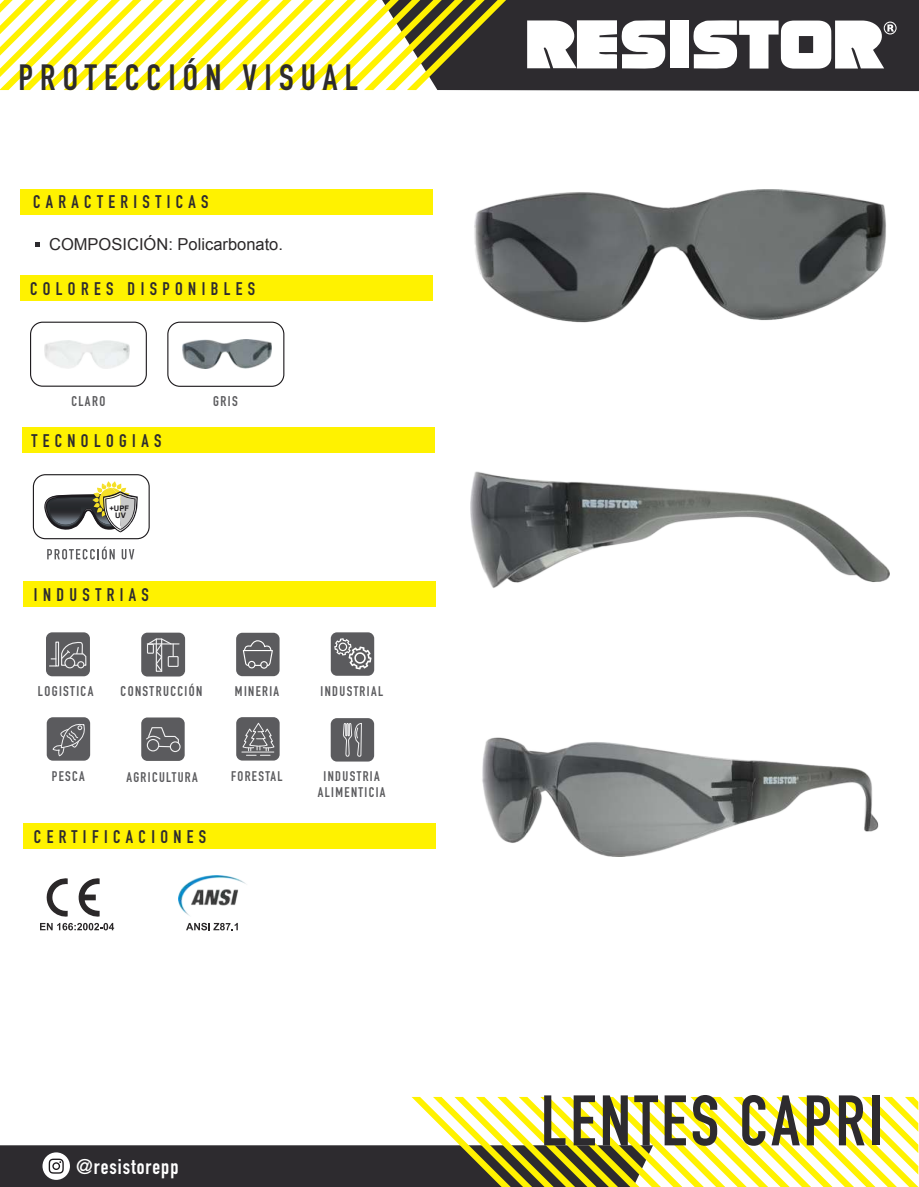
<style>
.page{position:relative;width:919px;height:1187px;background:#fff}
.page>*{position:absolute;margin:0;border:0;box-sizing:border-box;transform-origin:0 0}
.t1{font:700 70.2px "DIN Condensed";letter-spacing:.05em;color:#2d2b2f}
.t2{font:700 36px "DIN Condensed";letter-spacing:.2em;color:#2d2b2f}
.t3{font:700 21px "DIN Condensed";letter-spacing:.05em;color:#fff}
.t4{font:700 18px "DIN Condensed";letter-spacing:.3em;color:#2d2b2f}
.t5{font:16.5px "Arial";color:#2b2829}
.t6{font:700 13.95px "DIN Condensed";letter-spacing:.1em;color:#5b5b5e}
.t7{font:700 13.8px/16.5px "DIN Condensed";letter-spacing:.1em;color:#5b5b5e;text-align:center}
.t8{font:700 7.65px/6.8px "Arial";color:#1c191d;text-align:center}
</style>
<div class="page">
<div style="left:386px;top:0;width:532px;height:91px;background:#2d2b2f"></div>
<svg style="left:0;top:0;width:506px;height:90px"></svg>
<svg style="left:0;top:1096px;width:918px;height:90px"></svg>
<div style="left:21px;top:189px;width:412px;height:26px;background:#fff200"></div>
<div style="left:21px;top:275px;width:412px;height:26px;background:#fff200"></div>
<div style="left:22px;top:427px;width:412px;height:26px;background:#fff200"></div>
<svg style="left:35px;top:243px;width:5px;height:4px"></svg>
<svg style="left:527px;top:20px;width:138px;height:49px"></svg>
<div style="left:670px;top:21px;width:19px;height:47px;background:#fff"></div>
<svg style="left:693px;top:20px;width:203px;height:49px"></svg>
<div style="left:30px;top:321px;width:117px;height:66px;border:1px solid #1c191c;border-radius:12px"></div>
<div style="left:167px;top:321px;width:117px;height:66px;border:1px solid #1c191c;border-radius:12px"></div>
<div style="left:23px;top:581px;width:413px;height:26px;background:#fff200"></div>
<div style="left:23px;top:823px;width:413px;height:25px;background:#fff200"></div>
<svg style="left:44px;top:481px;width:94px;height:51px"></svg>
<div style="left:33px;top:474px;width:117px;height:65px;border:1px solid #1c191c;border-radius:12px"></div>
<svg style="left:47px;top:546px;width:68px;height:13px"></svg>
<svg style="left:122px;top:549px;width:12px;height:10px"></svg>
<svg style="left:40px;top:878px;width:74px;height:52px"></svg>
<img style="left:178px;top:875px;width:68px;height:41px">
<svg style="left:186px;top:922px;width:52px;height:8px"></svg>
<div style="left:331px;top:718px;width:43px;height:43px;background:#5b5b5e;border-radius:6px"></div>
<svg style="left:342px;top:723px;width:20px;height:39px"></svg>
<div style="left:46px;top:632px;width:44px;height:44px;background:#5b5b5e;border-radius:6px"></div>
<div style="left:64px;top:657px;width:11px;height:11px;border:1px solid #f1f1f2;border-radius:50%"></div>
<div style="left:77px;top:661px;width:7px;height:7px;border:1px solid #f1f1f2;border-radius:50%"></div>
<svg style="left:50px;top:641px;width:37px;height:25px"></svg>
<div style="left:141px;top:632px;width:44px;height:44px;background:#5b5b5e;border-radius:6px"></div>
<div style="left:168px;top:656px;width:11px;height:11px;border:1px solid #f1f1f2"></div>
<hr style="left:147px;top:643px;width:32px;height:1px;background:#f1f1f2">
<svg style="left:147px;top:638px;width:27px;height:34px"></svg>
<div style="left:236px;top:632px;width:43px;height:44px;background:#5b5b5e;border-radius:6px"></div>
<svg style="left:242px;top:640px;width:31px;height:29px"></svg>
<div style="left:331px;top:632px;width:43px;height:43px;background:#5b5b5e;border-radius:6px"></div>
<svg style="left:334px;top:638px;width:37px;height:31px"></svg>
<div style="left:141px;top:717px;width:44px;height:43px;background:#5b5b5e;border-radius:6px"></div>
<svg style="left:146px;top:727px;width:33px;height:20px"></svg>
<div style="left:147px;top:739px;width:12px;height:12px;border:1px solid #f1f1f2;border-radius:50%"></div>
<div style="left:170px;top:741px;width:10px;height:11px;border:1px solid #f1f1f2;border-radius:50%"></div>
<div style="left:236px;top:717px;width:43px;height:43px;background:#5b5b5e;border-radius:6px"></div>
<svg style="left:242px;top:723px;width:33px;height:32px"></svg>
<div style="left:47px;top:717px;width:43px;height:43px;background:#5b5b5e;border-radius:6px"></div>
<svg style="left:52px;top:719px;width:38px;height:37px"></svg>
<img style="left:44px;top:340px;width:86px;height:28px">
<img style="left:182px;top:340px;width:89px;height:28px">
<img style="left:470px;top:189px;width:419px;height:667px">
<h2 class="t2" style="left:18px;top:58px;width:341px">PROTECCIÓN VISUAL</h2>
<p class="t4" style="left:33px;top:192px;width:177px">CARACTERISTICAS</p>
<p class="t5" style="left:49px;top:234px;width:235px">COMPOSICIÓN: Policarbonato.</p>
<p class="t4" style="left:30px;top:279px;width:227px">COLORES DISPONIBLES</p>
<p class="t6" style="left:71px;top:394px;width:35px">CLARO</p>
<p class="t6" style="left:213px;top:394px;width:26px">GRIS</p>
<p class="t4" style="left:31px;top:431px;width:131px">TECNOLOGIAS</p>
<p class="t8" style="left:109px;top:505px;width:21px">+UPF<br>UV</p>
<p class="t4" style="left:34px;top:585px;width:116px">INDUSTRIAS</p>
<p class="t6" style="left:38px;top:683px;width:57px">LOGISTICA</p>
<p class="t6" style="left:121px;top:683px;width:83px">CONSTRUCCIÓN</p>
<p class="t7" style="left:235px;top:683px;width:46px">MINERIA</p>
<p class="t7" style="left:320px;top:683px;width:64px">INDUSTRIAL</p>
<p class="t7" style="left:52px;top:768px;width:35px">PESCA</p>
<p class="t7" style="left:126px;top:768px;width:73px">AGRICULTURA</p>
<p class="t7" style="left:231px;top:768px;width:53px">FORESTAL</p>
<p class="t4" style="left:34px;top:827px;width:174px">CERTIFICACIONES</p>
<p class="t7" style="left:318px;top:767px;width:69px">INDUSTRIA<br>ALIMENTICIA</p>
<p class="t3" style="left:76px;top:1154px;width:104px">@resistorepp</p>
<h1 class="t1" style="left:540px;top:1083px;width:344px">LENTES CAPRI</h1>
</div>
